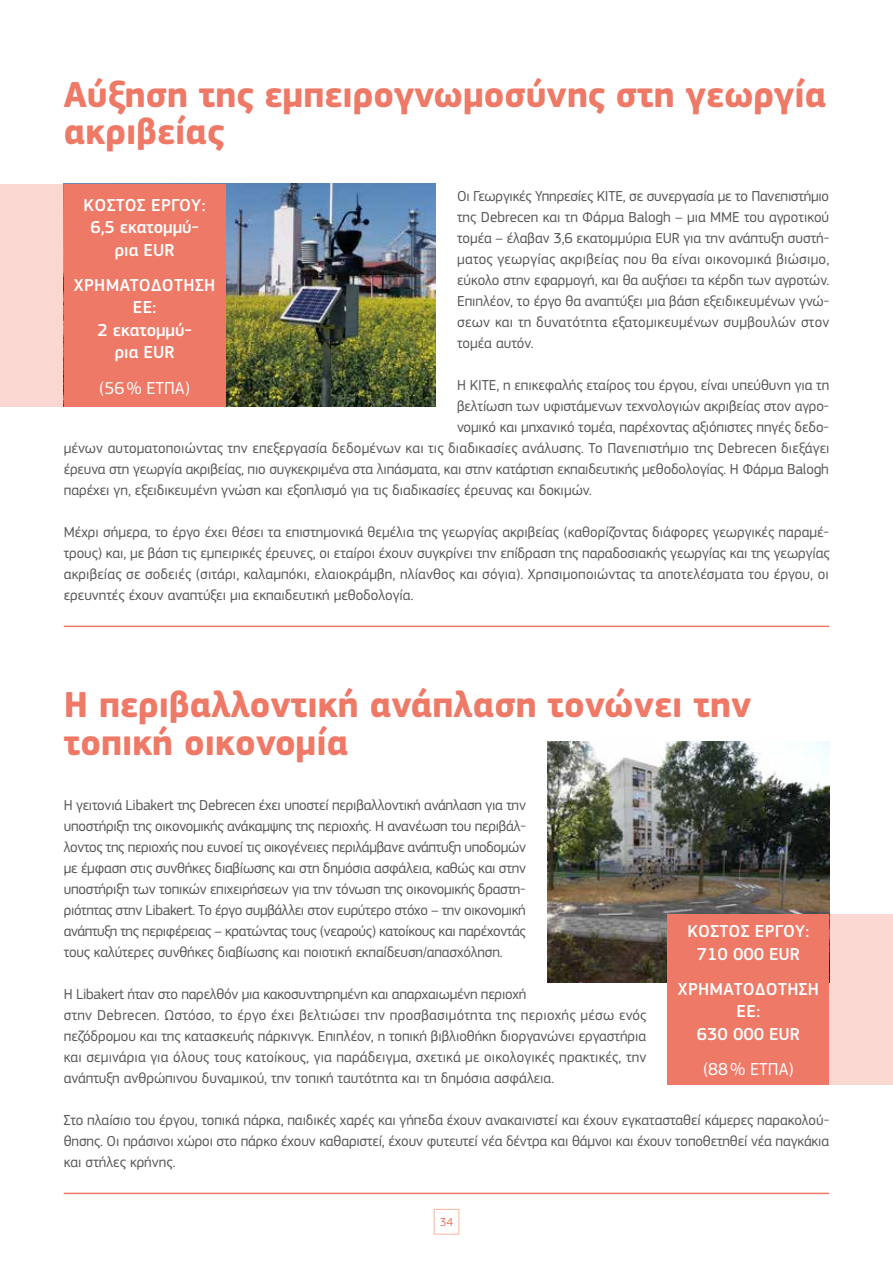
<style>
.page{position:relative;width:893px;height:1263px;background:#fff}
.page>*{position:absolute;margin:0;border:0;box-sizing:border-box;transform-origin:0 0}
.t1{font:700 37.5px/37.5px "EC Square Sans Pro";color:#ef7967}
.t2{font:500 18px/22.5px "EC Square Sans Pro";color:#fff;text-align:center}
.t3{font:500 18px/22.5px "EC Square Sans Pro";letter-spacing:.02em;color:#fff;text-align:center}
.t4{font:18px "EC Square Sans Pro";color:#fff}
.t5{font:15px/21px "EC Square Sans Pro";color:#575756;text-align:justify}
.t6{font:12px "EC Square Sans Pro";color:#ef7967}
</style>
<div class="page">
<div style="left:434px;top:1209px;width:25px;height:25px;border:1px solid #f7b4a2"></div>
<div style="left:668px;top:914px;width:225px;height:170px;background:#fad7d1"></div>
<hr style="left:64px;top:626px;width:765px;height:1px;background:#ef7967">
<hr style="left:64px;top:1193px;width:765px;height:1px;background:#ef7967">
<img style="left:225px;top:184px;width:211px;height:222px">
<img style="left:547px;top:741px;width:282px;height:241px">
<div style="left:668px;top:914px;width:161px;height:170px;background:#ef7967"></div>
<div style="left:0;top:184px;width:225px;height:223px;background:#fad7d1"></div>
<div style="left:64px;top:184px;width:161px;height:223px;background:#ef7967"></div>
<h1 class="t1" style="left:64px;top:77px;width:764px">Αύξηση της εμπειρογνωμοσύνης στη γεωργία ακριβείας</h1>
<p class="t5" style="left:457px;top:186px;width:374px">Οι Γεωργικές Υπηρεσίες KITE, σε συνεργασία με το Πανεπιστήμιο της Debrecen και τη Φάρμα Balogh – μια ΜΜΕ του αγροτικού τομέα – έλαβαν 3,6 εκατομμύρια EUR για την ανάπτυξη συστή&shy;ματος γεωργίας ακριβείας που θα είναι οικονομικά βιώσιμο, εύκολο στην εφαρμογή, και θα αυξήσει τα κέρδη των αγροτών.<br>Επιπλέον, το έργο θα αναπτύξει μια βάση εξειδικευμένων γνώ&shy;σεων και τη δυνατότητα εξατομικευμένων συμβουλών στον τομέα αυτόν.</p>
<p class="t5" style="left:457px;top:375px;width:374px">Η KITE, η επικεφαλής εταίρος του έργου, είναι υπεύθυνη για τη</p>
<p class="t5" style="left:457px;top:396px;width:374px">βελτίωση των υφιστάμενων τεχνολογιών ακριβείας στον αγρο-</p>
<p class="t5" style="left:457px;top:417px;width:373px">νομικό και μηχανικό τομέα, παρέχοντας αξιόπιστες πηγές δεδο-</p>
<p class="t5" style="left:64px;top:438px;width:767px">μένων αυτοματοποιώντας την επεξεργασία δεδομένων και τις διαδικασίες ανάλυσης. Το Πανεπιστήμιο της Debrecen διεξάγει</p>
<p class="t5" style="left:64px;top:459px;width:767px">έρευνα στη γεωργία ακριβείας, πιο συγκεκριμένα στα λιπάσματα, και στην κατάρτιση εκπαιδευτικής μεθοδολογίας. Η Φάρμα Balogh</p>
<p class="t5" style="left:64px;top:480px;width:530px">παρέχει γη, εξειδικευμένη γνώση και εξοπλισμό για τις διαδικασίες έρευνας και δοκιμών.</p>
<p class="t5" style="left:64px;top:522px;width:767px">Μέχρι σήμερα, το έργο έχει θέσει τα επιστημονικά θεμέλια της γεωργίας ακριβείας (καθορίζοντας διάφορες γεωργικές παραμέ&shy;τρους) και, με βάση τις εμπειρικές έρευνες, οι εταίροι έχουν συγκρίνει την επίδραση της παραδοσιακής γεωργίας και της γεωργίας ακριβείας σε σοδειές (σιτάρι, καλαμπόκι, ελαιοκράμβη, ηλίανθος και σόγια). Χρησιμοποιώντας τα αποτελέσματα του έργου, οι ερευνητές έχουν αναπτύξει μια εκπαιδευτική μεθοδολογία.</p>
<p class="t2" style="left:84px;top:194px;width:123px">ΚΌΣΤΟΣ ΈΡΓΟΥ:<br>6,5 εκατομμύ&shy;ρια EUR</p>
<p class="t2" style="left:74px;top:274px;width:143px">ΧΡΗΜΑΤΟΔΌΤΗΣΗ<br>ΕΕ:<br>2 εκατομμύ-<br>ρια EUR</p>
<p class="t4" style="left:99px;top:377px;width:92px">(56% ΕΤΠΑ)</p>
<h1 class="t1" style="left:64px;top:687px;width:689px">Η περιβαλλοντική ανάπλαση τονώνει την τοπική οικονομία</h1>
<p class="t5" style="left:64px;top:795px;width:464px">Η γειτονιά Libakert της Debrecen έχει υποστεί περιβαλλοντική ανάπλαση για την υποστήριξη της οικονομικής ανάκαμψης της περιοχής. Η ανανέωση του περιβάλ&shy;λοντος της περιοχής που ευνοεί τις οικογένειες περιλάμβανε ανάπτυξη υποδομών με έμφαση στις συνθήκες διαβίωσης και στη δημόσια ασφάλεια, καθώς και στην υποστήριξη των τοπικών επιχειρήσεων για την τόνωση της οικονομικής δραστη&shy;ριότητας στην Libakert. Το έργο συμβάλλει στον ευρύτερο στόχο – την οικονομική ανάπτυξη της περιφέρειας – κρατώντας τους (νεαρούς) κατοίκους και παρέχοντάς τους καλύτερες συνθήκες διαβίωσης και ποιοτική εκπαίδευση/απασχόληση.</p>
<p class="t5" style="left:64px;top:984px;width:584px;text-align:left">Η Libakert ήταν στο παρελθόν μια κακοσυντηρημένη και απαρχαιωμένη περιοχή<br>στην Debrecen. Ωστόσο, το έργο έχει βελτιώσει την προσβασιμότητα της περιοχής μέσω ενός πεζόδρομου και της κατασκευής πάρκινγκ. Επιπλέον, η τοπική βιβλιοθήκη διοργανώνει εργαστήρια και σεμινάρια για όλους τους κατοίκους, για παράδειγμα, σχετικά με οικολογικές πρακτικές, την ανάπτυξη ανθρώπινου δυναμικού, την τοπική ταυτότητα και τη δημόσια ασφάλεια.</p>
<p class="t5" style="left:64px;top:1110px;width:767px">Στο πλαίσιο του έργου, τοπικά πάρκα, παιδικές χαρές και γήπεδα έχουν ανακαινιστεί και έχουν εγκατασταθεί κάμερες παρακολού&shy;θησης. Οι πράσινοι χώροι στο πάρκο έχουν καθαριστεί, έχουν φυτευτεί νέα δέντρα και θάμνοι και έχουν τοποθετηθεί νέα παγκάκια και στήλες κρήνης.</p>
<p class="t2" style="left:687px;top:920px;width:123px">ΚΌΣΤΟΣ ΈΡΓΟΥ:<br>710 000 EUR</p>
<p class="t3" style="left:678px;top:978px;width:143px">ΧΡΗΜΑΤΟΔΌΤΗΣΗ<br>ΕΕ:<br>630 000 EUR</p>
<p class="t4" style="left:703px;top:1059px;width:92px">(88% ΕΤΠΑ)</p>
<p class="t6" style="left:440px;top:1215px;width:15px">34</p>
</div>
